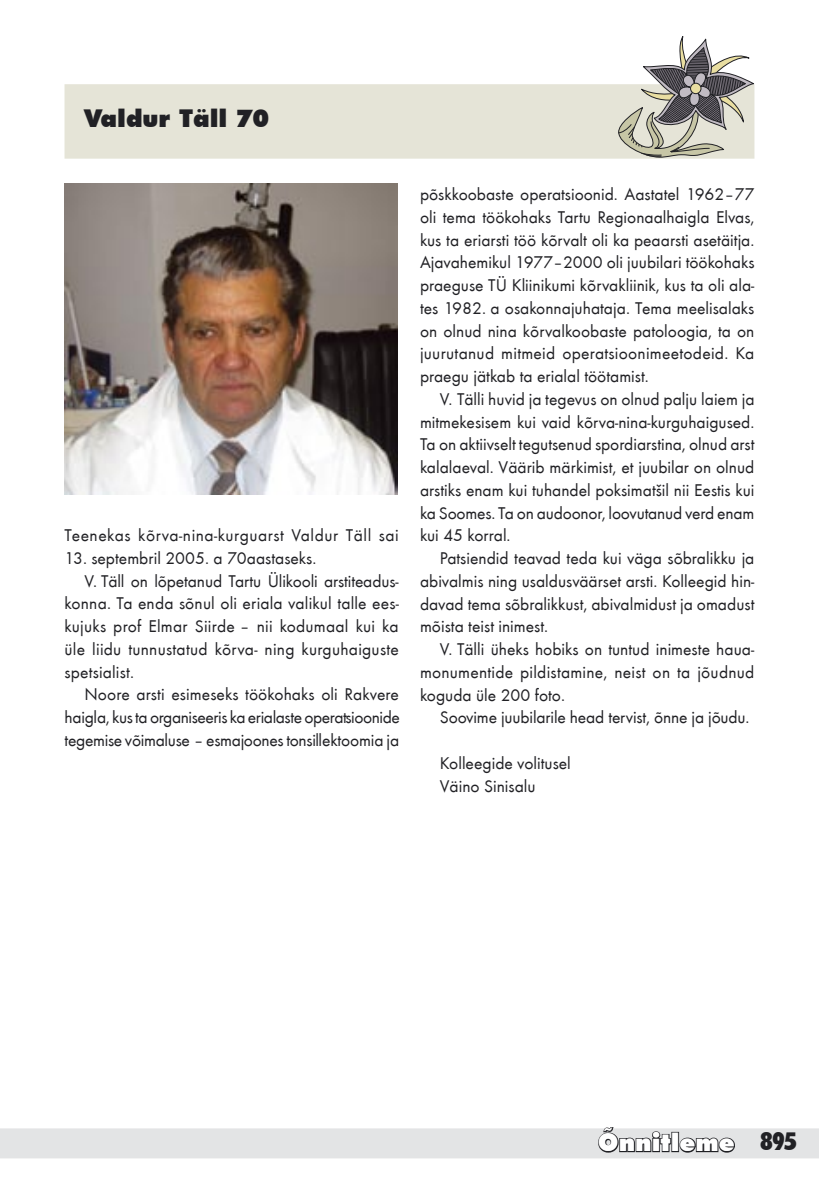
<style>
.page{position:relative;width:819px;height:1191px;background:#fff}
.page>*{position:absolute;margin:0;border:0;box-sizing:border-box;transform-origin:0 0}
._0pealkiri{font:900 24.5px "Futura BT";color:#212125}
._0_RUBRIIK{font:900 24.5px "Futura BT";color:#fff}
.t1{font:900 condensed 24.5px "Futura BT";color:#212125}
._0body{font:17.5px/22.8px "Futura T";color:#212125;text-align:justify}
._0body-2{font:17.5px "Futura T";letter-spacing:.03em;color:#212125}
</style>
<div class="page">
<div style="left:64px;top:84px;width:690px;height:75px;background:#e5e4d7"></div>
<svg style="left:618px;top:36px;width:136px;height:121px"></svg>
<div style="left:690px;top:83px;width:11px;height:11px;background:#e9dea1;border-radius:50%"></div>
<div style="left:690px;top:83px;width:11px;height:11px;border:1px solid #212125;border-radius:50%"></div>
<img style="left:64px;top:184px;width:334px;height:311px">
<svg style="left:0;top:1127px;width:819px;height:31px;background:#dbdcdd"></svg>
<p class="_0pealkiri" style="left:84px;top:104px;width:186px">Valdur Täll 70</p>
<p class="_0body-2" style="left:64px;top:525px;width:336px">Teenekas kõrva-nina-kurguarst Valdur Täll sai</p>
<p class="_0body" style="left:64px;top:547px;width:253px">13. septembril 2005. a 70aastaseks.</p>
<p class="_0body" style="left:64px;top:569px;width:336px;text-indent:20px">V. Täll on lõpetanud Tartu Ülikooli arstiteadus&shy;konna. Ta enda sõnul oli eriala valikul talle ees&shy;kujuks prof Elmar Siirde – nii kodumaal kui ka üle liidu tunnustatud kõrva- ning kurguhaiguste spetsialist.</p>
<p class="_0body" style="left:64px;top:683px;width:337px;text-indent:20px">Noore arsti esimeseks töökohaks oli Rakvere haigla, kus ta organiseeris ka erialaste operatsioonide tegemise võimaluse – esmajoones tonsillektoomia ja</p>
<p class="_0body" style="left:420px;top:183px;width:336px">põskkoobaste operatsioonid. Aastatel 1962–77 oli tema töökohaks Tartu Regionaalhaigla Elvas, kus ta eriarsti töö kõrvalt oli ka peaarsti asetäitja.<br>Ajavahemikul 1977–2000 oli juubilari töökohaks praeguse TÜ Kliinikumi kõrvakliinik, kus ta oli ala&shy;tes 1982. a osakonnajuhataja. Tema meelisalaks on olnud nina kõrvalkoobaste patoloogia, ta on juurutanud mitmeid operatsioonimeetodeid. Ka praegu jätkab ta erialal töötamist.</p>
<p class="_0body" style="left:420px;top:388px;width:336px;text-indent:20px">V. Tälli huvid ja tegevus on olnud palju laiem ja mitmekesisem kui vaid kõrva-nina-kurguhaigused.<br>Ta on aktiivselt tegutsenud spordiarstina, olnud arst kalalaeval. Väärib märkimist, et juubilar on olnud arstiks enam kui tuhandel poksimatšil nii Eestis kui ka Soomes. Ta on audoonor, loovutanud verd enam kui 45 korral.</p>
<p class="_0body" style="left:420px;top:547px;width:336px;text-indent:20px">Patsiendid teavad teda kui väga sõbralikku ja abivalmis ning usaldusväärset arsti. Kolleegid hin&shy;davad tema sõbralikkust, abivalmidust ja omadust mõista teist inimest.</p>
<p class="_0body" style="left:420px;top:638px;width:336px;text-indent:20px">V. Tälli üheks hobiks on tuntud inimeste haua&shy;monumentide pildistamine, neist on ta jõudnud koguda üle 200 foto.</p>
<p class="_0body" style="left:440px;top:706px;width:311px">Soovime juubilarile head tervist, õnne ja jõudu.</p>
<p class="_0body" style="left:440px;top:752px;width:132px">Kolleegide volitusel</p>
<p class="_0body" style="left:440px;top:774px;width:97px">Väino Sinisalu</p>
<p class="_0_RUBRIIK" style="left:598px;top:1127px;width:138px">Õnnitleme</p>
<h1 class="t1" style="left:760px;top:1126px;width:38px">895</h1>
</div>
